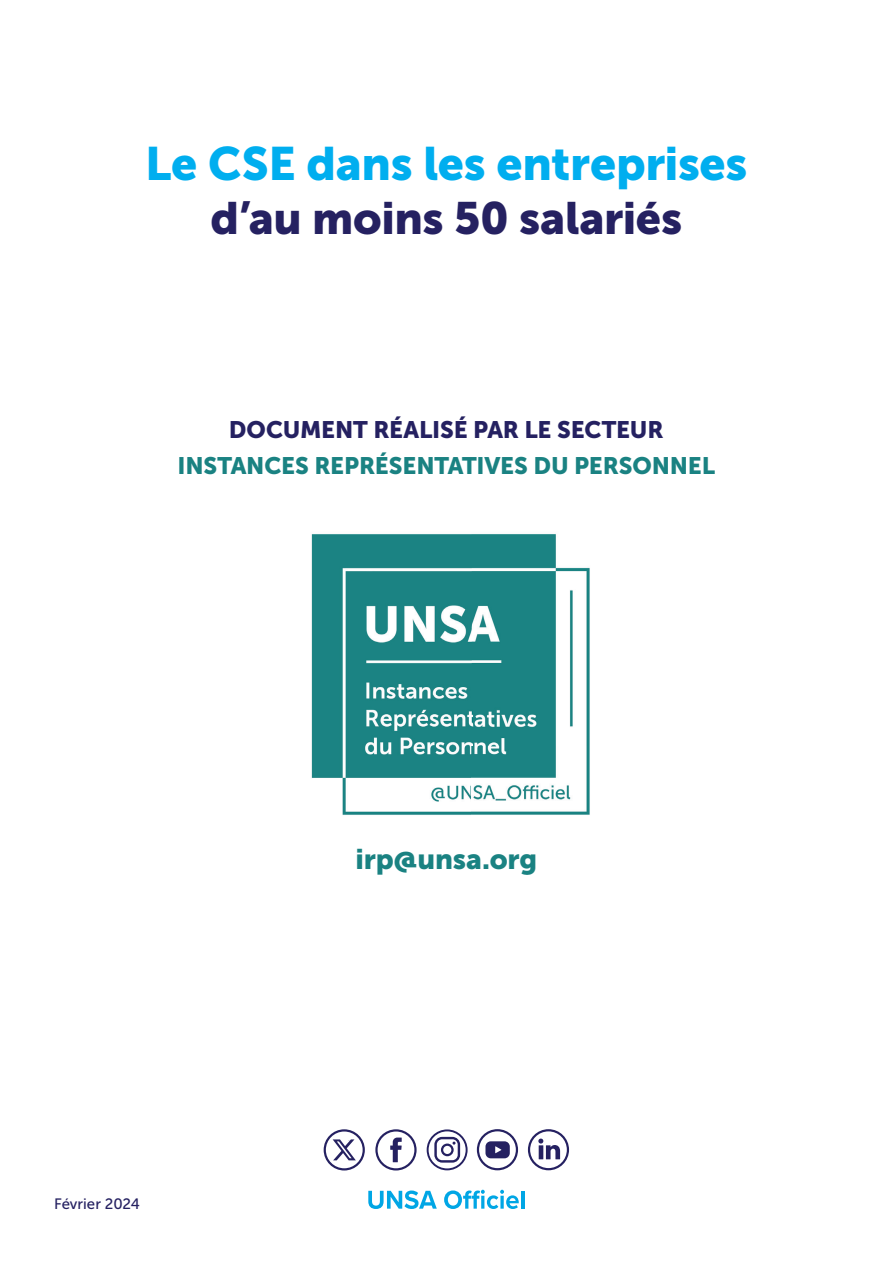
<style>
.page{position:relative;width:893px;height:1263px;background:#fff}
.page>*{position:absolute;margin:0;border:0;box-sizing:border-box;transform-origin:0 0}
.t1{font:46.5px "Museo Sans 900";letter-spacing:-.005em;color:#00aeef}
.t2{font:45px "Museo Sans 900";letter-spacing:-.01em;color:#252161}
.t3{font:28.2px "Museo Sans 900";letter-spacing:-.005em;color:#1a8282}
.t4{font:23.7px "Museo Sans 900";letter-spacing:-.005em;color:#1a8282}
.t5{font:23.7px "Museo Sans 900";letter-spacing:-.005em;color:#252161}
.t6{font:15px "Museo Sans 500";letter-spacing:-.005em;color:#252161}
</style>
<div class="page">
<img style="left:311px;top:534px;width:279px;height:281px">
<img style="left:387px;top:540px;width:119px;height:2px">
<svg style="left:368px;top:1190px;width:69px;height:19px"></svg>
<svg style="left:444px;top:1190px;width:75px;height:19px"></svg>
<hr style="left:521px;top:1191px;width:3px;height:18px;background:#00a6e5">
<svg style="left:375px;top:1129px;width:42px;height:41px"></svg>
<svg style="left:477px;top:1129px;width:41px;height:41px"></svg>
<svg style="left:427px;top:1129px;width:41px;height:41px"></svg>
<svg style="left:528px;top:1129px;width:41px;height:41px"></svg>
<svg style="left:324px;top:1129px;width:41px;height:41px"></svg>
<h1 class="t1" style="left:145px;top:137px;width:604px">Le CSE dans les entreprises</h1>
<h2 class="t2" style="left:210px;top:193px;width:473px">d’au moins 50 salariés</h2>
<p class="t5" style="left:229px;top:416px;width:436px">DOCUMENT RÉALISÉ PAR LE SECTEUR</p>
<p class="t4" style="left:177px;top:452px;width:539px">INSTANCES REPRÉSENTATIVES DU PERSONNEL</p>
<p class="t6" style="left:54px;top:1195px;width:87px">Février 2024</p>
<p class="t3" style="left:356px;top:843px;width:183px">irp@unsa.org</p>
</div>
